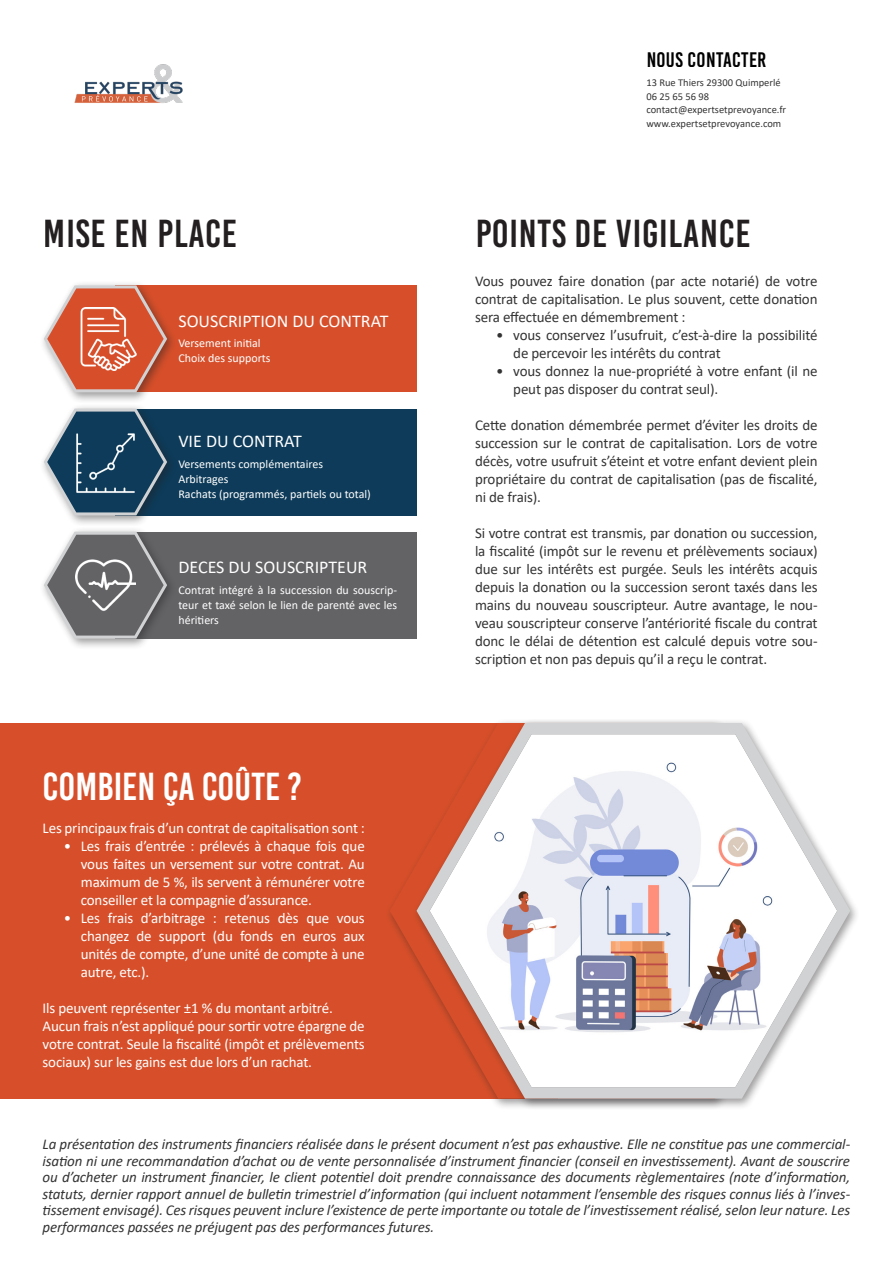
<style>
.page{position:relative;width:893px;height:1263px;background:#fff}
.page>*{position:absolute;margin:0;border:0;box-sizing:border-box;transform-origin:0 0}
.t1{font:39px "Bebas Kai";letter-spacing:.02em;color:#231f20}
.o_r_8_12{font:39px "Bebas Kai";color:#fff}
.t2{font:21px "Bebas Kai";letter-spacing:.02em;color:#000}
.O_S_13{font:18px "Calibri";color:#fff}
.t3{font:15px/18px "Calibri";letter-spacing:-.01em;color:#000;text-align:justify}
.t4{font:italic 15px/16.5px "Calibri";letter-spacing:-.01em;color:#000;text-align:justify}
.O_R_8_13_10{font:15px/18px "Calibri";letter-spacing:-.01em;color:#fff;text-align:justify}
.o_r_8_12-2{font:12px/15px "Calibri";color:#fff;text-align:justify}
.t5{font:10.5px/13.5px "Calibri";color:#000}
</style>
<div class="page">
<div style="left:115px;top:408px;width:301px;height:107px;background:#0d3b59"></div>
<div style="left:115px;top:285px;width:302px;height:107px;background:#d64f2a"></div>
<div style="left:115px;top:532px;width:301px;height:107px;background:#636366"></div>
<div style="left:39px;top:280px;width:139px;height:124px;background:#231f20;opacity:.45"></div>
<svg style="left:44px;top:285px;width:123px;height:107px"></svg>
<div style="left:39px;top:403px;width:139px;height:124px;background:#231f20;opacity:.45"></div>
<svg style="left:44px;top:408px;width:123px;height:107px"></svg>
<div style="left:39px;top:527px;width:139px;height:123px;background:#231f20;opacity:.45"></div>
<svg style="left:44px;top:532px;width:123px;height:107px"></svg>
<div style="left:0;top:723px;width:557px;height:375px;background:#d64f2a"></div>
<div style="left:412px;top:718px;width:448px;height:392px;background:#231f20;opacity:.45"></div>
<svg style="left:417px;top:723px;width:433px;height:375px"></svg>
<img style="left:74px;top:64px;width:109px;height:39px">
<img style="left:430px;top:734px;width:407px;height:353px">
<img style="left:78px;top:308px;width:60px;height:62px">
<img style="left:75px;top:432px;width:61px;height:62px">
<img style="left:76px;top:554px;width:60px;height:62px">
<h1 class="t1" style="left:44px;top:213px;width:195px">MISE EN PLACE</h1>
<p class="O_S_13" style="left:178px;top:308px;width:212px">SOUSCRIPTION DU CONTRAT</p>
<p class="o_r_8_12-2" style="left:178px;top:335px;width:84px">Versement initial</p>
<p class="o_r_8_12-2" style="left:178px;top:350px;width:94px">Choix des supports</p>
<p class="O_S_13" style="left:178px;top:429px;width:125px">VIE DU CONTRAT</p>
<p class="o_r_8_12-2" style="left:178px;top:456px;width:146px">Versements complémentaires</p>
<p class="o_r_8_12-2" style="left:178px;top:471px;width:52px">Arbitrages</p>
<p class="o_r_8_12-2" style="left:178px;top:486px;width:194px">Rachats (programmés, partiels ou total)</p>
<p class="O_S_13" style="left:178px;top:554px;width:190px">DECES DU SOUSCRIPTEUR</p>
<p class="o_r_8_12-2" style="left:178px;top:582px;width:220px">Contrat intégré à la succession du souscrip&shy;teur et taxé selon le lien de parenté avec les héritiers</p>
<p class="o_r_8_12" style="left:43px;top:765px;width:261px">COMBIEN ÇA COÛTE ?</p>
<p class="O_R_8_13_10" style="left:43px;top:818px;width:324px">Les principaux frais d’un contrat de capitalisation sont :</p>
<p class="O_R_8_13_10" style="left:81px;top:836px;width:285px;text-indent:-17px">• Les frais d’entrée : prélevés à chaque fois que vous faites un versement sur votre contrat. Au maximum de 5 %, ils servent à rémunérer votre conseiller et la compagnie d’assurance.</p>
<p class="O_R_8_13_10" style="left:81px;top:908px;width:285px;text-indent:-17px">• Les frais d’arbitrage : retenus dès que vous changez de support (du fonds en euros aux unités de compte, d’une unité de compte à une autre, etc.).</p>
<p class="O_R_8_13_10" style="left:43px;top:998px;width:292px">Ils peuvent représenter ±1 % du montant arbitré.</p>
<p class="O_R_8_13_10" style="left:43px;top:1016px;width:324px">Aucun frais n’est appliqué pour sortir votre épargne de votre contrat. Seule la fiscalité (impôt et prélèvements sociaux) sur les gains est due lors d’un rachat.</p>
<h2 class="t2" style="left:646px;top:48px;width:121px">NOUS CONTACTER</h2>
<p class="t5" style="left:646px;top:76px;width:141px">13 Rue Thiers 29300 Quimperlé<br>06 25 65 56 98 contact@expertsetprevoyance.fr www.expertsetprevoyance.com</p>
<h1 class="t1" style="left:475px;top:213px;width:277px">POINTS DE VIGILANCE</h1>
<p class="t3" style="left:475px;top:271px;width:344px">Vous pouvez faire donation (par acte notarié) de votre contrat de capitalisation. Le plus souvent, cette donation sera effectuée en démembrement :</p>
<p class="t3" style="left:513px;top:325px;width:306px;text-indent:-17px">• vous conservez l’usufruit, c’est-à-dire la possibilité de percevoir les intérêts du contrat</p>
<p class="t3" style="left:513px;top:361px;width:306px;text-indent:-17px">• vous donnez la nue-propriété à votre enfant (il ne peut pas disposer du contrat seul).</p>
<p class="t3" style="left:475px;top:415px;width:344px">Cette donation démembrée permet d’éviter les droits de succession sur le contrat de capitalisation. Lors de votre décès, votre usufruit s’éteint et votre enfant devient plein propriétaire du contrat de capitalisation (pas de fiscalité, ni de frais).</p>
<p class="t3" style="left:475px;top:523px;width:344px">Si votre contrat est transmis, par donation ou succession, la fiscalité (impôt sur le revenu et prélèvements sociaux) due sur les intérêts est purgée. Seuls les intérêts acquis depuis la donation ou la succession seront taxés dans les mains du nouveau souscripteur. Autre avantage, le nou&shy;veau souscripteur conserve l’antériorité fiscale du contrat donc le délai de détention est calculé depuis votre sou&shy;scription et non pas depuis qu’il a reçu le contrat.</p>
<p class="t4" style="left:43px;top:1135px;width:809px">La présentation des instruments financiers réalisée dans le présent document n’est pas exhaustive. Elle ne constitue pas une commercial&shy;isation ni une recommandation d’achat ou de vente personnalisée d’instrument financier (conseil en investissement). Avant de souscrire ou d’acheter un instrument financier, le client potentiel doit prendre connaissance des documents règlementaires (note d’information, statuts, dernier rapport annuel de bulletin trimestriel d’information (qui incluent notamment l’ensemble des risques connus liés à l’inves&shy;tissement envisagé). Ces risques peuvent inclure l’existence de perte importante ou totale de l’investissement réalisé, selon leur nature. Les performances passées ne préjugent pas des performances futures.</p>
</div>
